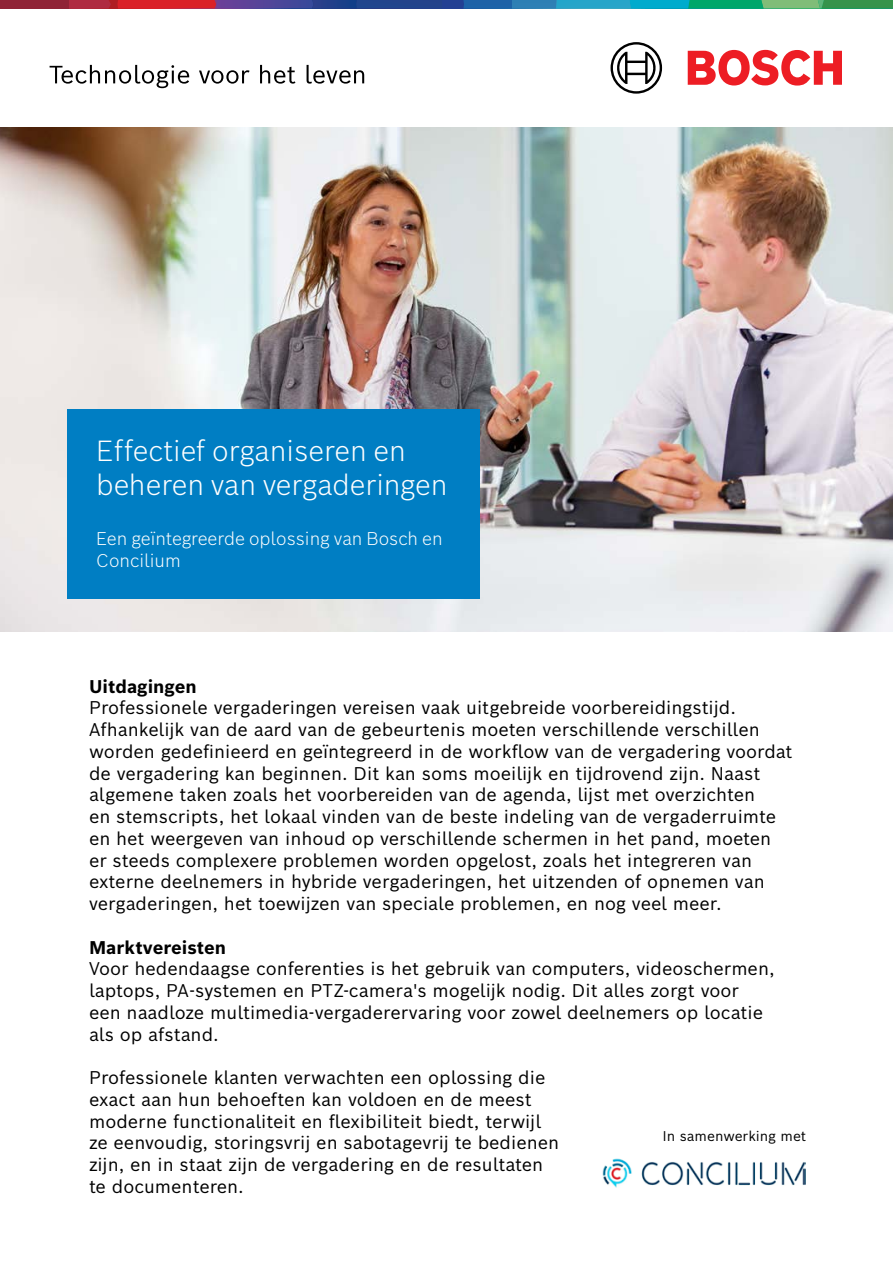
<style>
.page{position:relative;width:893px;height:1263px;background:#fff}
.page>*{position:absolute;margin:0;border:0;box-sizing:border-box;transform-origin:0 0}
.t1{font:300 28.5px/34.5px "Bosch Sans";color:#fff}
.t2{font:18px/21.8px "Bosch Sans";color:#000}
.t3{font:300 18px/22.5px "Bosch Sans";color:#fff}
.t4{font:700 18px "Bosch Sans";color:#000}
.t5{font:13.8px "Bosch Sans";color:#000}
</style>
<div class="page">
<img style="left:0;top:127px;width:893px;height:504px">
<div style="left:67px;top:409px;width:412px;height:189px;background:#007ec3"></div>
<img style="left:603px;top:1158px;width:202px;height:30px">
<div style="left:0;top:0;width:69px;height:9px;background:#902336"></div>
<svg style="left:69px;top:0;width:824px;height:9px;background:#486b80"></svg>
<svg style="left:50px;top:65px;width:139px;height:23px"></svg>
<svg style="left:199px;top:70px;width:51px;height:14px"></svg>
<svg style="left:260px;top:65px;width:35px;height:19px"></svg>
<svg style="left:307px;top:65px;width:57px;height:19px"></svg>
<svg style="left:688px;top:50px;width:154px;height:36px"></svg>
<svg style="left:610px;top:42px;width:52px;height:52px"></svg>
<h1 class="t1" style="left:96px;top:432px;width:353px">Effectief organiseren en beheren van vergaderingen</h1>
<p class="t3" style="left:96px;top:526px;width:348px">Een geïntegreerde oplossing van Bosch en<br>Concilium</p>
<p class="t4" style="left:89px;top:674px;width:109px">Uitdagingen</p>
<p class="t2" style="left:89px;top:696px;width:705px">Professionele vergaderingen vereisen vaak uitgebreide voorbereidingstijd.<br>Afhankelijk van de aard van de gebeurtenis moeten verschillende verschillen worden gedefinieerd en geïntegreerd in de workflow van de vergadering voordat de vergadering kan beginnen. Dit kan soms moeilijk en tijdrovend zijn. Naast algemene taken zoals het voorbereiden van de agenda, lijst met overzichten<br>en stemscripts, het lokaal vinden van de beste indeling van de vergaderruimte en het weergeven van inhoud op verschillende schermen in het pand, moeten er steeds complexere problemen worden opgelost, zoals het integreren van externe deelnemers in hybride vergaderingen, het uitzenden of opnemen van vergaderingen, het toewijzen van speciale problemen, en nog veel meer.</p>
<p class="t4" style="left:89px;top:935px;width:138px">Marktvereisten</p>
<p class="t2" style="left:89px;top:957px;width:687px">Voor hedendaagse conferenties is het gebruik van computers, videoschermen, laptops, PA-systemen en PTZ-camera's mogelijk nodig. Dit alles zorgt voor een naadloze multimedia-vergaderervaring voor zowel deelnemers op locatie als op afstand.</p>
<p class="t2" style="left:89px;top:1066px;width:472px">Professionele klanten verwachten een oplossing die exact aan hun behoeften kan voldoen en de meest moderne functionaliteit en flexibiliteit biedt, terwijl ze eenvoudig, storingsvrij en sabotagevrij te bedienen zijn, en in staat zijn de vergadering en de resultaten te documenteren.</p>
<p class="t5" style="left:662px;top:1126px;width:145px">In samenwerking met</p>
</div>
